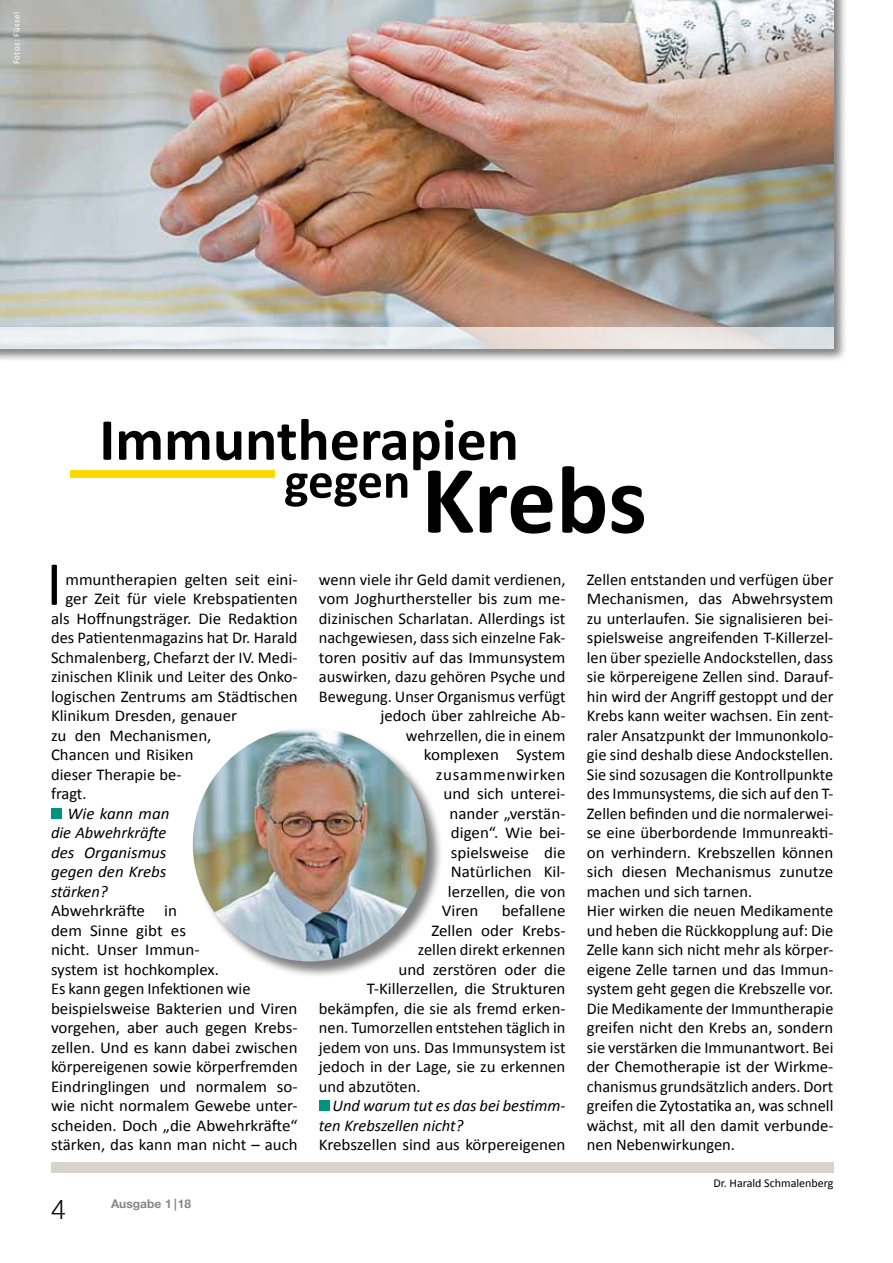
<style>
.page{position:relative;width:893px;height:1263px;background:#fff}
.page>*{position:absolute;margin:0;border:0;box-sizing:border-box;transform-origin:0 0}
.t1{font:63px "Calibri";color:#000}
.t2{font:700 60px "Calibri";color:#000}
.t3{font:700 51px "Calibri";letter-spacing:-.005em;color:#000}
.t4{font:300 27px "Helvetica Neue";color:#000}
.t5{font:16.5px/19.5px "Calibri";color:#000}
.t6{font:italic 16.5px/19.5px "Calibri";color:#000}
.t7{font:16.5px "Calibri";letter-spacing:.035em;color:#000}
.t8{font:12px "Calibri";color:#000}
.t9{font:700 12px "Helvetica Neue";color:#868786}
.t10{font:9px "Calibri";letter-spacing:.05em;color:#fff}
.s1{font-size:97.5px}
</style>
<div class="page">
<div style="left:51px;top:808px;width:11px;height:11px;background:#009380"></div>
<div style="left:319px;top:1100px;width:11px;height:11px;background:#009380"></div>
<div style="left:70px;top:470px;width:204px;height:7px;background:#ffda00"></div>
<div style="left:51px;top:1162px;width:782px;height:10px;background:#d8d3cb"></div>
<div style="left:194px;top:728px;width:250px;height:250px;background:#000;opacity:.5"></div>
<img style="left:193px;top:727px;width:234px;height:234px;border-radius:117px">
<div style="left:0;top:0;width:847px;height:363px;background:#000;opacity:.5"></div>
<img style="left:0;top:0;width:833px;height:327px">
<svg style="left:0;top:327px;width:833px;height:22px;background:#e7e8e8"></svg>
<p class="t10" style="left:11px;top:64px;width:54px;rotate:-90deg">Fotos: Füssel</p>
<h2 class="t2" style="left:99px;top:402px;width:421px">Immuntherapien</h2>
<h3 class="t3" style="left:284px;top:449px;width:364px">gegen <span class="s1">Krebs</span></h3>
<h1 class="t1" style="left:46px;top:545px;width:17px">I</h1>
<p class="t5" style="left:65px;top:569px;width:234px">mmuntherapien gelten seit eini-</p>
<p class="t5" style="left:65px;top:588px;width:234px">ger Zeit für viele Krebspatienten</p>
<p class="t5" style="left:51px;top:608px;width:248px">als Hoffnungsträger. Die Redaktion</p>
<p class="t5" style="left:51px;top:627px;width:248px">des Patientenmagazins hat Dr. Harald</p>
<p class="t5" style="left:51px;top:647px;width:248px">Schmalenberg, Chefarzt der IV. Medi-</p>
<p class="t5" style="left:51px;top:666px;width:248px">zinischen Klinik und Leiter des Onko-</p>
<p class="t5" style="left:51px;top:686px;width:248px">logischen Zentrums am Städtischen</p>
<p class="t5" style="left:51px;top:705px;width:187px">Klinikum Dresden, genauer</p>
<p class="t5" style="left:51px;top:725px;width:162px">zu den Mechanismen,</p>
<p class="t5" style="left:51px;top:744px;width:144px">Chancen und Risiken</p>
<p class="t5" style="left:51px;top:764px;width:132px">dieser Therapie be-</p>
<p class="t5" style="left:51px;top:783px;width:37px">fragt.</p>
<p class="t6" style="left:51px;top:803px;width:120px;text-indent:16px">Wie kann man die Abwehrkräfte des Organismus gegen den Krebs stärken?</p>
<p class="t5" style="left:51px;top:900px;width:248px">Abwehrkräfte in<br>dem Sinne gibt es<br>nicht. Unser Immun-<br>system ist hochkomplex.<br>Es kann gegen Infektionen wie beispielsweise Bakterien und Viren vorgehen, aber auch gegen Krebs&shy;zellen. Und es kann dabei zwischen körpereigenen sowie körperfremden<br>Eindringlingen und normalem so&shy;wie nicht normalem Gewebe unter&shy;scheiden. Doch „die Abwehrkräfte“ stärken, das kann man nicht – auch</p>
<h3 class="t4" style="left:51px;top:1187px;width:17px">4</h3>
<p class="t9" style="left:111px;top:1195px;width:82px">Ausgabe 1 |18</p>
<p class="t5" style="left:319px;top:569px;width:248px">wenn viele ihr Geld damit verdienen,</p>
<p class="t5" style="left:319px;top:588px;width:248px">vom Joghurthersteller bis zum me-</p>
<p class="t5" style="left:319px;top:608px;width:248px">dizinischen Scharlatan. Allerdings ist</p>
<p class="t5" style="left:319px;top:627px;width:248px">nachgewiesen, dass sich einzelne Fak-</p>
<p class="t5" style="left:319px;top:647px;width:248px">toren positiv auf das Immunsystem</p>
<p class="t5" style="left:319px;top:666px;width:248px">auswirken, dazu gehören Psyche und</p>
<p class="t5" style="left:319px;top:686px;width:248px">Bewegung. Unser Organismus verfügt</p>
<p class="t5" style="left:380px;top:705px;width:187px">jedoch über zahlreiche Ab-</p>
<p class="t5" style="left:406px;top:725px;width:161px">wehrzellen, die in einem</p>
<p class="t5" style="left:424px;top:744px;width:143px">komplexen System</p>
<p class="t7" style="left:436px;top:764px;width:131px">zusammenwirken</p>
<p class="t5" style="left:443px;top:783px;width:124px">und sich unterei-</p>
<p class="t5" style="left:449px;top:803px;width:118px">nander „verstän-</p>
<p class="t5" style="left:451px;top:822px;width:116px">digen“. Wie bei-</p>
<p class="t5" style="left:451px;top:842px;width:116px">spielsweise die</p>
<p class="t5" style="left:451px;top:861px;width:116px">Natürlichen Kil-</p>
<p class="t5" style="left:448px;top:881px;width:119px">lerzellen, die von</p>
<p class="t5" style="left:442px;top:900px;width:38px">Viren</p>
<p class="t5" style="left:502px;top:900px;width:65px">befallene</p>
<p class="t5" style="left:431px;top:920px;width:136px">Zellen oder Krebs-</p>
<p class="t5" style="left:418px;top:939px;width:149px">zellen direkt erkennen</p>
<p class="t5" style="left:398px;top:959px;width:169px">und zerstören oder die</p>
<p class="t5" style="left:367px;top:978px;width:200px">T-Killerzellen, die Strukturen</p>
<p class="t5" style="left:319px;top:998px;width:248px">bekämpfen, die sie als fremd erken-</p>
<p class="t5" style="left:319px;top:1017px;width:248px">nen. Tumorzellen entstehen täglich in</p>
<p class="t5" style="left:319px;top:1037px;width:248px">jedem von uns. Das Immunsystem ist</p>
<p class="t5" style="left:319px;top:1056px;width:248px">jedoch in der Lage, sie zu erkennen</p>
<p class="t5" style="left:319px;top:1076px;width:103px">und abzutöten.</p>
<p class="t6" style="left:319px;top:1095px;width:248px;text-indent:14px">Und warum tut es das bei bestimm&shy;ten Krebszellen nicht?</p>
<p class="t5" style="left:319px;top:1134px;width:248px">Krebszellen sind aus körpereigenen</p>
<p class="t5" style="left:587px;top:569px;width:248px">Zellen entstanden und verfügen über Mechanismen, das Abwehrsystem zu unterlaufen. Sie signalisieren bei&shy;spielsweise angreifenden T-Killerzel&shy;len über spezielle Andockstellen, dass sie körpereigene Zellen sind. Darauf&shy;hin wird der Angriff gestoppt und der Krebs kann weiter wachsen. Ein zent&shy;raler Ansatzpunkt der Immunonkolo&shy;gie sind deshalb diese Andockstellen.<br>Sie sind sozusagen die Kontrollpunkte des Immunsystems, die sich auf den T-Zellen befinden und die normalerwei&shy;se eine überbordende Immunreakti&shy;on verhindern. Krebszellen können sich diesen Mechanismus zunutze machen und sich tarnen.<br>Hier wirken die neuen Medikamente und heben die Rückkopplung auf: Die Zelle kann sich nicht mehr als körper&shy;eigene Zelle tarnen und das Immun&shy;system geht gegen die Krebszelle vor.<br>Die Medikamente der Immuntherapie greifen nicht den Krebs an, sondern sie verstärken die Immunantwort. Bei der Chemotherapie ist der Wirkme&shy;chanismus grundsätzlich anders. Dort greifen die Zytostatika an, was schnell wächst, mit all den damit verbunde&shy;nen Nebenwirkungen.</p>
<p class="t8" style="left:713px;top:1176px;width:121px">Dr. Harald Schmalenberg</p>
</div>
